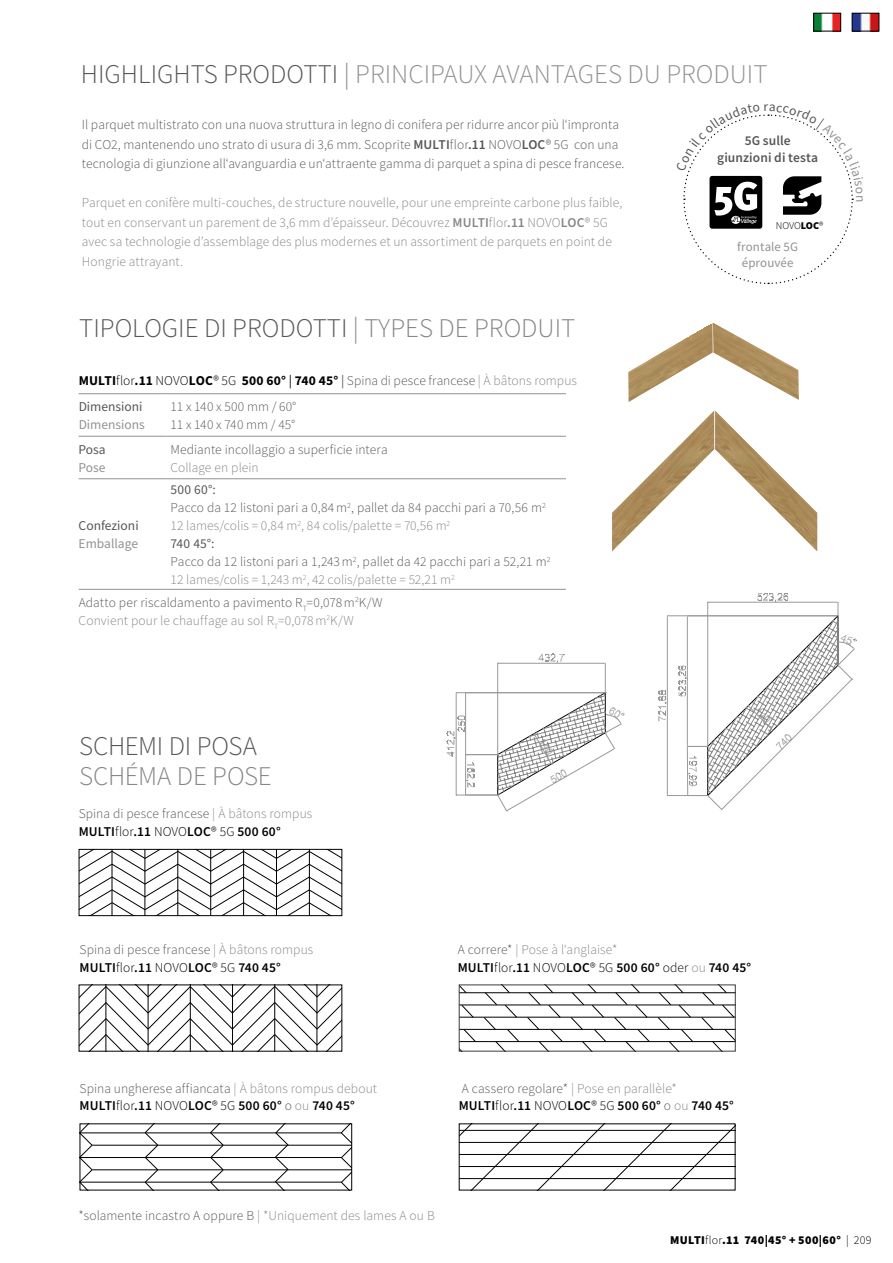
<style>
.page{position:relative;width:893px;height:1263px;background:#fff}
.page>*{position:absolute;margin:0;border:0;box-sizing:border-box;transform-origin:0 0}
.t1{font:300 27px "Source Sans Pro";color:#929292}
.t2{font:300 27px "Source Sans Pro";color:#575756}
.t3{font:300 27px "Source Sans Pro";letter-spacing:-.015em;color:#878787}
.t4{font:300 13.5px/18px "Source Sans Pro";letter-spacing:.005em;color:#575756}
.t5{font:300 13.5px/19.5px "Source Sans Pro";letter-spacing:.005em;color:#878787}
.t6{font:600 13.5px/17.5px "Source Sans Pro";letter-spacing:.01em;color:#000}
.t7{font:700 13.5px "Source Sans Pro";letter-spacing:.01em;color:#000}
.t8{font:13.5px "Source Sans Pro";color:#575756}
.t9{font:600 13.5px/17.4px "Source Sans Pro";letter-spacing:.005em;color:#575756;text-align:center}
.t10{font:13.5px "Source Sans Pro";color:#929292}
.t11{font:12.9px/15.5px "Source Sans Pro";letter-spacing:.01em;color:#929292;text-align:center}
.t12{font:900 12px "Source Sans Pro";letter-spacing:.03em;color:#000}
.t13{font:300 10.35px "Source Sans Pro";color:#000}
.s1{color:#575756}
.s2{color:#878787}
.s3{font-weight:600}
.s4{font-weight:300}
.s5{font-weight:400}
.s6{font-weight:400;color:#575756}
.s7{font-weight:300;color:#575756}
.s8{font-weight:300;color:#878787}
.s9{font-weight:600;color:#000}
.s10{color:#000}
.s11{font-weight:900}
</style>
<div class="page">
<img style="left:854px;top:15px;width:23px;height:14px">
<div style="left:852px;top:13px;width:27px;height:18px;border:1px solid #000"></div>
<img style="left:815px;top:15px;width:24px;height:14px">
<div style="left:813px;top:13px;width:28px;height:18px;border:1px solid #000"></div>
<hr style="left:79px;top:393px;width:87px;height:1px;background:#929292">
<hr style="left:166px;top:393px;width:400px;height:1px;background:#929292">
<hr style="left:79px;top:436px;width:87px;height:1px;background:#929292">
<hr style="left:166px;top:436px;width:400px;height:1px;background:#929292">
<hr style="left:79px;top:478px;width:87px;height:1px;background:#929292">
<hr style="left:166px;top:478px;width:400px;height:1px;background:#929292">
<hr style="left:79px;top:589px;width:87px;height:1px;background:#929292">
<hr style="left:166px;top:589px;width:400px;height:1px;background:#929292">
<svg style="left:81px;top:851px;width:259px;height:63px"></svg>
<div style="left:79px;top:849px;width:263px;height:67px;border:1px solid #000"></div>
<svg style="left:81px;top:987px;width:259px;height:62px"></svg>
<hr style="left:80px;top:1132px;width:262px;height:1px;background:#000">
<hr style="left:92px;top:1145px;width:260px;height:1px;background:#000">
<hr style="left:80px;top:1157px;width:262px;height:1px;background:#000">
<hr style="left:80px;top:1182px;width:262px;height:1px;background:#000">
<hr style="left:92px;top:1169px;width:260px;height:1px;background:#000">
<svg style="left:210px;top:1126px;width:16px;height:62px"></svg>
<svg style="left:274px;top:1126px;width:18px;height:62px"></svg>
<svg style="left:144px;top:1126px;width:17px;height:62px"></svg>
<svg style="left:341px;top:1126px;width:9px;height:62px"></svg>
<svg style="left:82px;top:1126px;width:13px;height:62px"></svg>
<hr style="left:459px;top:992px;width:276px;height:1px;background:#000">
<hr style="left:459px;top:1005px;width:276px;height:1px;background:#000">
<hr style="left:459px;top:1017px;width:276px;height:1px;background:#000">
<hr style="left:459px;top:1029px;width:276px;height:1px;background:#000">
<hr style="left:459px;top:1041px;width:276px;height:1px;background:#000">
<svg style="left:461px;top:987px;width:6px;height:6px"></svg>
<svg style="left:461px;top:1004px;width:13px;height:14px"></svg>
<svg style="left:484px;top:987px;width:35px;height:62px"></svg>
<svg style="left:461px;top:1029px;width:15px;height:14px"></svg>
<svg style="left:527px;top:987px;width:36px;height:62px"></svg>
<svg style="left:571px;top:987px;width:35px;height:62px"></svg>
<svg style="left:614px;top:987px;width:36px;height:62px"></svg>
<svg style="left:658px;top:987px;width:35px;height:62px"></svg>
<svg style="left:701px;top:987px;width:32px;height:62px"></svg>
<svg style="left:461px;top:1126px;width:272px;height:62px"></svg>
<hr style="left:459px;top:1142px;width:276px;height:1px;background:#000">
<hr style="left:459px;top:1154px;width:276px;height:1px;background:#000">
<hr style="left:459px;top:1166px;width:276px;height:1px;background:#000">
<hr style="left:459px;top:1178px;width:276px;height:1px;background:#000">
<img style="left:628px;top:323px;width:85px;height:79px">
<img style="left:713px;top:323px;width:86px;height:77px">
<img style="left:612px;top:411px;width:205px;height:140px">
<hr style="left:667px;top:616px;width:1px;height:179px;background:#999998">
<hr style="left:667px;top:795px;width:40px;height:1px;background:#999998">
<hr style="left:667px;top:615px;width:171px;height:1px;background:#999998">
<svg style="left:658px;top:690px;width:10px;height:31px"></svg>
<svg style="left:678px;top:593px;width:179px;height:217px"></svg>
<svg style="left:447px;top:654px;width:178px;height:158px"></svg>
<svg style="left:683px;top:114px;width:171px;height:171px"></svg>
<h1 class="t1" style="left:81px;top:57px;width:688px"><span class="s1">HIGHLIGHTS PRODOTTI</span> <span class="s2">|</span> PRINCIPAUX AVANTAGES DU PRODUIT</h1>
<p class="t4" style="left:82px;top:115px;width:544px;line-height:19.5px">Il parquet multistrato con una nuova struttura in legno di conifera per ridurre ancor più l‘impronta di CO2, mantenendo uno strato di usura di 3,6 mm. Scoprite <span class="s3">MULTI</span>flor<span class="s3">.11</span> NOVO<span class="s3">LOC</span>® 5G con una tecnologia di giunzione all‘avanguardia e un‘attraente gamma di parquet a spina di pesce francese.</p>
<p class="t5" style="left:82px;top:193px;width:542px">Parquet en conifère multi-couches, de structure nouvelle, pour une empreinte carbone plus faible, tout en conservant un parement de 3,6 mm d’épaisseur. Découvrez <span class="s3">MULTI</span>flor<span class="s3">.11</span> NOVO<span class="s3">LOC</span>® 5G avec sa technologie d’assemblage des plus modernes et un assortiment de parquets en point de Hongrie attrayant.</p>
<h1 class="t2" style="left:79px;top:312px;width:498px">TIPOLOGIE DI PRODOTTI <span class="s2">| TYPES DE PRODUIT</span></h1>
<p class="t7" style="left:79px;top:372px;width:500px">MULTI<span class="s4">flor</span>.11 <span class="s4">NOVO</span>LOC<span class="s4">® 5G</span> 500 60° <span class="s5">|</span> 740 45° <span class="s6">|</span> <span class="s7">Spina di pesce francese</span> <span class="s8">| À bâtons rompus</span></p>
<p class="t8" style="left:79px;top:398px;width:65px">Dimensioni</p>
<p class="t10" style="left:79px;top:416px;width:68px">Dimensions</p>
<p class="t8" style="left:79px;top:440px;width:29px">Posa</p>
<p class="t10" style="left:79px;top:458px;width:28px">Pose</p>
<p class="t4" style="left:170px;top:398px;width:127px">11 x 140 x 500 mm / 60°<br>11 x 140 x 740 mm / 45°</p>
<p class="t4" style="left:170px;top:440px;width:219px">Mediante incollaggio a superficie intera</p>
<p class="t5" style="left:170px;top:457px;width:90px">Collage en plein</p>
<p class="t4" style="left:170px;top:481px;width:381px"><span class="s5">500 60°:<br></span>Pacco da 12 listoni pari a 0,84m<sup>2</sup>, pallet da 84 pacchi pari a 70,56 m<sup>2<br></sup><span class="s2">12 lames/colis = 0,84 m</span><sup>2</sup><span class="s2">, 84 colis/palette = 70,56 m</span><sup>2<br></sup><span class="s5">740 45°:<br></span>Pacco da 12 listoni pari a 1,243m<sup>2</sup>, pallet da 42 pacchi pari a 52,21 m<sup>2<br></sup><span class="s2">12 lames/colis = 1,243 m</span><sup>2</sup><span class="s2">, 42 colis/palette = 52,21 m</span><sup>2</sup></p>
<p class="t4" style="left:79px;top:593px;width:305px">Adatto per riscaldamento a pavimento R<sub>T</sub>=0,078m<sup>2</sup>K/W<br><span class="s2">Convient pour le chauffage au sol R</span><sub>T</sub><span class="s2">=0,078m</span><sup>2</sup><span class="s2">K/W</span></p>
<p class="t8" style="left:79px;top:517px;width:61px">Confezioni</p>
<p class="t10" style="left:79px;top:535px;width:61px">Emballage</p>
<h1 class="t2" style="left:79px;top:729px;width:179px">SCHEMI DI POSA</h1>
<h1 class="t3" style="left:79px;top:759px;width:194px">SCHÉMA DE POSE</h1>
<p class="t4" style="left:79px;top:805px;width:235px;line-height:17.5px">Spina di pesce francese <span class="s2">| À bâtons rompus<br></span><span class="s9">MULTI</span><span class="s10">flor</span><span class="s9">.11</span> <span class="s10">NOVO</span><span class="s9">LOC</span><span class="s10">® 5G</span> <span class="s9">500 60°</span></p>
<p class="t9" style="left:717px;top:132px;width:103px">5G sulle giunzioni di testa</p>
<p class="t13" style="left:776px;top:219px;width:49px">NOVO<span class="s11">LOC</span>®</p>
<p class="t11" style="left:737px;top:239px;width:62px">frontale 5G éprouvée</p>
<p class="t4" style="left:80px;top:941px;width:235px;line-height:17.5px">Spina di pesce francese <span class="s2">| À bâtons rompus<br></span><span class="s9">MULTI</span><span class="s10">flor</span><span class="s9">.11</span> <span class="s10">NOVO</span><span class="s9">LOC</span><span class="s10">® 5G</span> <span class="s9">740 45°</span></p>
<p class="t6" style="left:458px;top:941px;width:295px"><span class="s7">A correre*</span> <span class="s8">| Pose à l‘anglaise*<br></span>MULTI<span class="s4">flor</span>.11 <span class="s4">NOVO</span>LOC<span class="s4">® 5G</span> 500 60° <span class="s4">oder</span> <span class="s8">ou</span> 740 45°</p>
<p class="t4" style="left:80px;top:1079px;width:299px;line-height:17.5px">Spina ungherese affiancata <span class="s2">| À bâtons rompus debout<br></span><span class="s9">MULTI</span><span class="s10">flor</span><span class="s9">.11</span> <span class="s10">NOVO</span><span class="s9">LOC</span><span class="s10">® 5G</span> <span class="s9">500 60°</span> o <span class="s2">ou</span> <span class="s9">740 45°</span></p>
<p class="t6" style="left:459px;top:1079px;width:277px"><span class="s7">A cassero regolare*</span> <span class="s8">| Pose en parallèle*<br></span>MULTI<span class="s4">flor</span>.11 <span class="s4">NOVO</span>LOC<span class="s4">® 5G</span> 500 60° <span class="s7">o</span> <span class="s8">ou</span> 740 45°</p>
<p class="t4" style="left:79px;top:1206px;width:358px">*solamente incastro A oppure B <span class="s2">| *Uniquement des lames A ou B</span></p>
<p class="t12" style="left:670px;top:1231px;width:203px">MULTI<span class="s4">flor</span>.11 740|45° + 500|60° <span class="s4">| 209</span></p>
</div>
